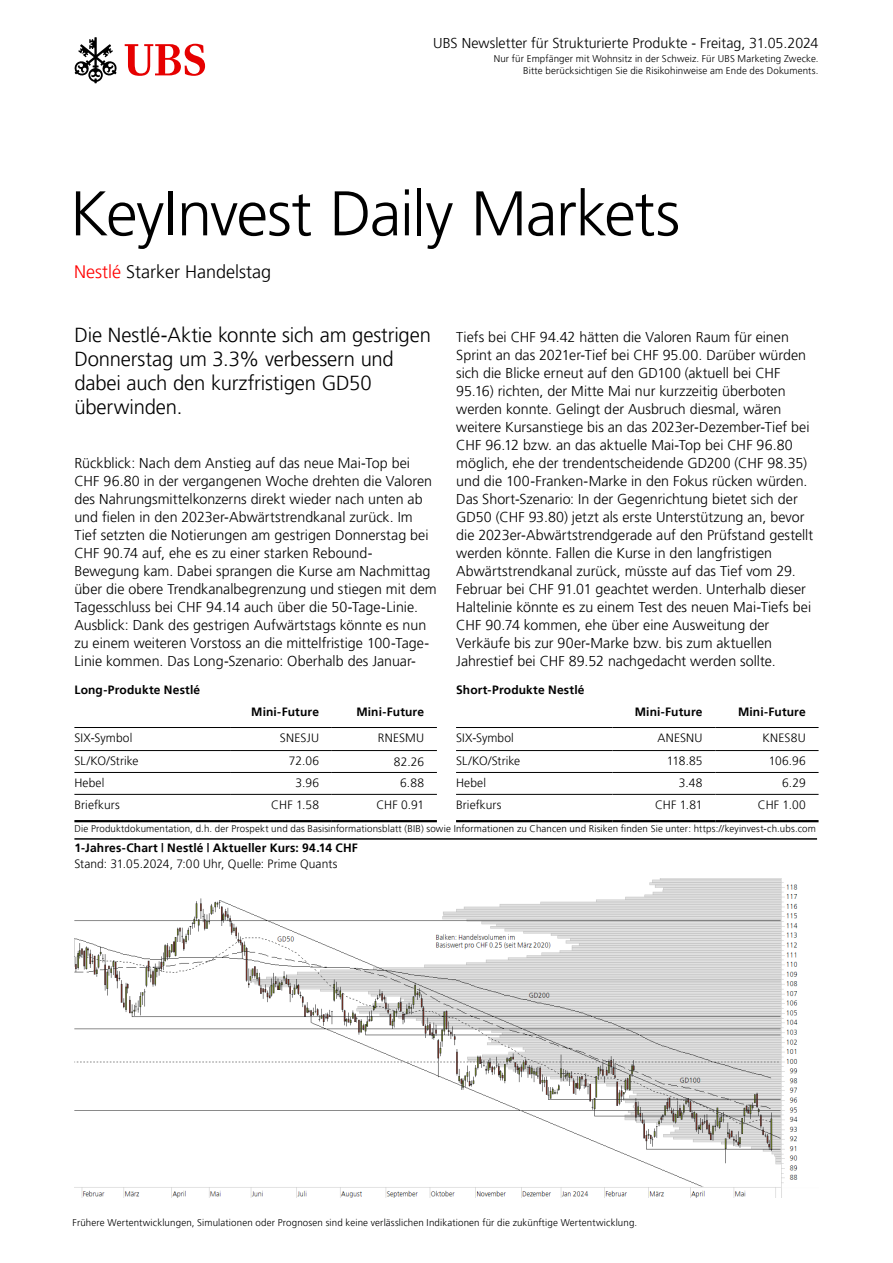
<style>
.page{position:relative;width:893px;height:1263px;background:#fff}
.page>*{position:absolute;margin:0;border:0;box-sizing:border-box;transform-origin:0 0}
.t1{font:300 63px "Frutiger 45";letter-spacing:-.02em;color:#000}
.t2{font:300 20.25px/24px "Frutiger 45";letter-spacing:-.01em;color:#000}
.t3{font:300 18px "Frutiger 45";color:#000}
.t4{font:300 14.25px/18px "Frutiger 45";color:#000}
.t5{font:300 12px "Frutiger 45";letter-spacing:.01em;color:#000}
.t6{font:300 12px "Frutiger 45";letter-spacing:.015em;color:#000}
.t7{font:300 9.75px/12px "Frutiger 45";letter-spacing:.015em;color:#000;text-align:right}
.s1{color:#f00}
</style>
<div class="page">
<svg style="left:125px;top:44px;width:80px;height:32px"></svg>
<svg style="left:74px;top:37px;width:43px;height:46px"></svg>
<img style="left:74px;top:878px;width:724px;height:319px">
<hr style="left:231px;top:750px;width:101px;height:1px;background:#000">
<hr style="left:74px;top:727px;width:157px;height:1px;background:#000">
<hr style="left:231px;top:727px;width:101px;height:1px;background:#000">
<hr style="left:332px;top:727px;width:105px;height:1px;background:#000">
<hr style="left:74px;top:750px;width:157px;height:1px;background:#000">
<hr style="left:332px;top:750px;width:105px;height:1px;background:#000">
<hr style="left:332px;top:772px;width:105px;height:1px;background:#000">
<hr style="left:74px;top:772px;width:157px;height:1px;background:#000">
<hr style="left:231px;top:772px;width:101px;height:1px;background:#000">
<hr style="left:74px;top:794px;width:157px;height:1px;background:#000">
<hr style="left:231px;top:794px;width:101px;height:1px;background:#000">
<hr style="left:332px;top:794px;width:105px;height:1px;background:#000">
<hr style="left:74px;top:820px;width:157px;height:2px;background:#000">
<hr style="left:231px;top:820px;width:101px;height:2px;background:#000">
<hr style="left:332px;top:820px;width:105px;height:2px;background:#000">
<hr style="left:715px;top:750px;width:104px;height:1px;background:#000">
<hr style="left:456px;top:727px;width:156px;height:1px;background:#000">
<hr style="left:612px;top:727px;width:103px;height:1px;background:#000">
<hr style="left:715px;top:727px;width:104px;height:1px;background:#000">
<hr style="left:456px;top:750px;width:156px;height:1px;background:#000">
<hr style="left:612px;top:750px;width:103px;height:1px;background:#000">
<hr style="left:456px;top:772px;width:156px;height:1px;background:#000">
<hr style="left:612px;top:772px;width:103px;height:1px;background:#000">
<hr style="left:715px;top:772px;width:104px;height:1px;background:#000">
<hr style="left:456px;top:794px;width:156px;height:1px;background:#000">
<hr style="left:612px;top:794px;width:103px;height:1px;background:#000">
<hr style="left:715px;top:794px;width:104px;height:1px;background:#000">
<hr style="left:456px;top:820px;width:156px;height:2px;background:#000">
<hr style="left:612px;top:820px;width:103px;height:2px;background:#000">
<hr style="left:715px;top:820px;width:104px;height:2px;background:#000">
<hr style="left:74px;top:838px;width:743px;height:2px;background:#000">
<p class="t4" style="left:433px;top:34px;width:387px">UBS Newsletter für Strukturierte Produkte - Freitag, 31.05.2024</p>
<p class="t7" style="left:494px;top:53px;width:326px">Nur für Empfänger mit Wohnsitz in der Schweiz. Für UBS Marketing Zwecke.<br>Bitte berücksichtigen Sie die Risikohinweise am Ende des Dokuments.</p>
<h1 class="t1" style="left:70px;top:177px;width:612px">KeyInvest Daily Markets</h1>
<p class="t3" style="left:74px;top:261px;width:199px"><span class="s1">Nestlé</span> Starker Handelstag</p>
<h2 class="t2" style="left:74px;top:323px;width:358px">Die Nestlé-Aktie konnte sich am gestrigen<br>Donnerstag um 3.3% verbessern und dabei auch den kurzfristigen GD50 überwinden.</h2>
<p class="t4" style="left:456px;top:328px;width:358px">Tiefs bei CHF 94.42 hätten die Valoren Raum für einen Sprint an das 2021er-Tief bei CHF 95.00. Darüber würden sich die Blicke erneut auf den GD100 (aktuell bei CHF 95.16) richten, der Mitte Mai nur kurzzeitig überboten werden konnte. Gelingt der Ausbruch diesmal, wären weitere Kursanstiege bis an das 2023er-Dezember-Tief bei CHF 96.12 bzw. an das aktuelle Mai-Top bei CHF 96.80 möglich, ehe der trendentscheidende GD200 (CHF 98.35) und die 100-Franken-Marke in den Fokus rücken würden.<br>Das Short-Szenario: In der Gegenrichtung bietet sich der GD50 (CHF 93.80) jetzt als erste Unterstützung an, bevor die 2023er-Abwärtstrendgerade auf den Prüfstand gestellt werden könnte. Fallen die Kurse in den langfristigen Abwärtstrendkanal zurück, müsste auf das Tief vom 29.<br>Februar bei CHF 91.01 geachtet werden. Unterhalb dieser Haltelinie könnte es zu einem Test des neuen Mai-Tiefs bei CHF 90.74 kommen, ehe über eine Ausweitung der Verkäufe bis zur 90er-Marke bzw. bis zum aktuellen Jahrestief bei CHF 89.52 nachgedacht werden sollte.</p>
<p class="t4" style="left:74px;top:454px;width:364px">Rückblick: Nach dem Anstieg auf das neue Mai-Top bei CHF 96.80 in der vergangenen Woche drehten die Valoren des Nahrungsmittelkonzerns direkt wieder nach unten ab und fielen in den 2023er-Abwärtstrendkanal zurück. Im Tief setzten die Notierungen am gestrigen Donnerstag bei CHF 90.74 auf, ehe es zu einer starken Rebound-Bewegung kam. Dabei sprangen die Kurse am Nachmittag über die obere Trendkanalbegrenzung und stiegen mit dem Tagesschluss bei CHF 94.14 auch über die 50-Tage-Linie.<br>Ausblick: Dank des gestrigen Aufwärtstags könnte es nun zu einem weiteren Vorstoss an die mittelfristige 100-Tage-Linie kommen. Das Long-Szenario: Oberhalb des Januar-</p>
<p class="t6" style="left:251px;top:704px;width:69px">Mini-Future</p>
<p class="t6" style="left:356px;top:704px;width:69px">Mini-Future</p>
<p class="t5" style="left:74px;top:731px;width:59px">SIX-Symbol</p>
<p class="t5" style="left:280px;top:731px;width:41px">SNESJU</p>
<p class="t5" style="left:378px;top:731px;width:48px">RNESMU</p>
<p class="t5" style="left:74px;top:754px;width:66px">SL/KO/Strike</p>
<p class="t5" style="left:289px;top:754px;width:32px">72.06</p>
<p class="t5" style="left:394px;top:755px;width:32px">82.26</p>
<p class="t5" style="left:74px;top:776px;width:32px">Hebel</p>
<p class="t5" style="left:296px;top:776px;width:25px">3.96</p>
<p class="t5" style="left:400px;top:776px;width:25px">6.88</p>
<p class="t5" style="left:74px;top:797px;width:47px">Briefkurs</p>
<p class="t5" style="left:271px;top:797px;width:49px">CHF 1.58</p>
<p class="t5" style="left:376px;top:797px;width:49px">CHF 0.91</p>
<p class="t6" style="left:74px;top:682px;width:127px">Long-Produkte Nestlé</p>
<p class="t6" style="left:456px;top:682px;width:130px">Short-Produkte Nestlé</p>
<p class="t6" style="left:635px;top:704px;width:69px">Mini-Future</p>
<p class="t6" style="left:738px;top:704px;width:69px">Mini-Future</p>
<p class="t5" style="left:456px;top:731px;width:59px">SIX-Symbol</p>
<p class="t5" style="left:657px;top:731px;width:47px">ANESNU</p>
<p class="t5" style="left:762px;top:731px;width:45px">KNES8U</p>
<p class="t5" style="left:456px;top:754px;width:66px">SL/KO/Strike</p>
<p class="t5" style="left:667px;top:754px;width:37px">118.85</p>
<p class="t5" style="left:769px;top:754px;width:38px">106.96</p>
<p class="t5" style="left:456px;top:776px;width:32px">Hebel</p>
<p class="t5" style="left:679px;top:776px;width:25px">3.48</p>
<p class="t5" style="left:782px;top:776px;width:25px">6.29</p>
<p class="t5" style="left:456px;top:797px;width:47px">Briefkurs</p>
<p class="t5" style="left:655px;top:797px;width:49px">CHF 1.81</p>
<p class="t5" style="left:758px;top:797px;width:49px">CHF 1.00</p>
<p class="t7" style="left:74px;top:822px;width:743px">Die Produktdokumentation, d.h. der Prospekt und das Basisinformationsblatt (BIB) sowie Informationen zu Chancen und Risiken finden Sie unter: https://keyinvest-ch.ubs.com</p>
<p class="t6" style="left:74px;top:841px;width:285px">1-Jahres-Chart | Nestlé | Aktueller Kurs: 94.14 CHF</p>
<p class="t5" style="left:74px;top:857px;width:264px">Stand: 31.05.2024, 7:00 Uhr, Quelle: Prime Quants</p>
<p class="t7" style="left:73px;top:1216px;width:566px">Frühere Wertentwicklungen, Simulationen oder Prognosen sind keine verlässlichen Indikationen für die zukünftige Wertentwicklung.</p>
</div>
